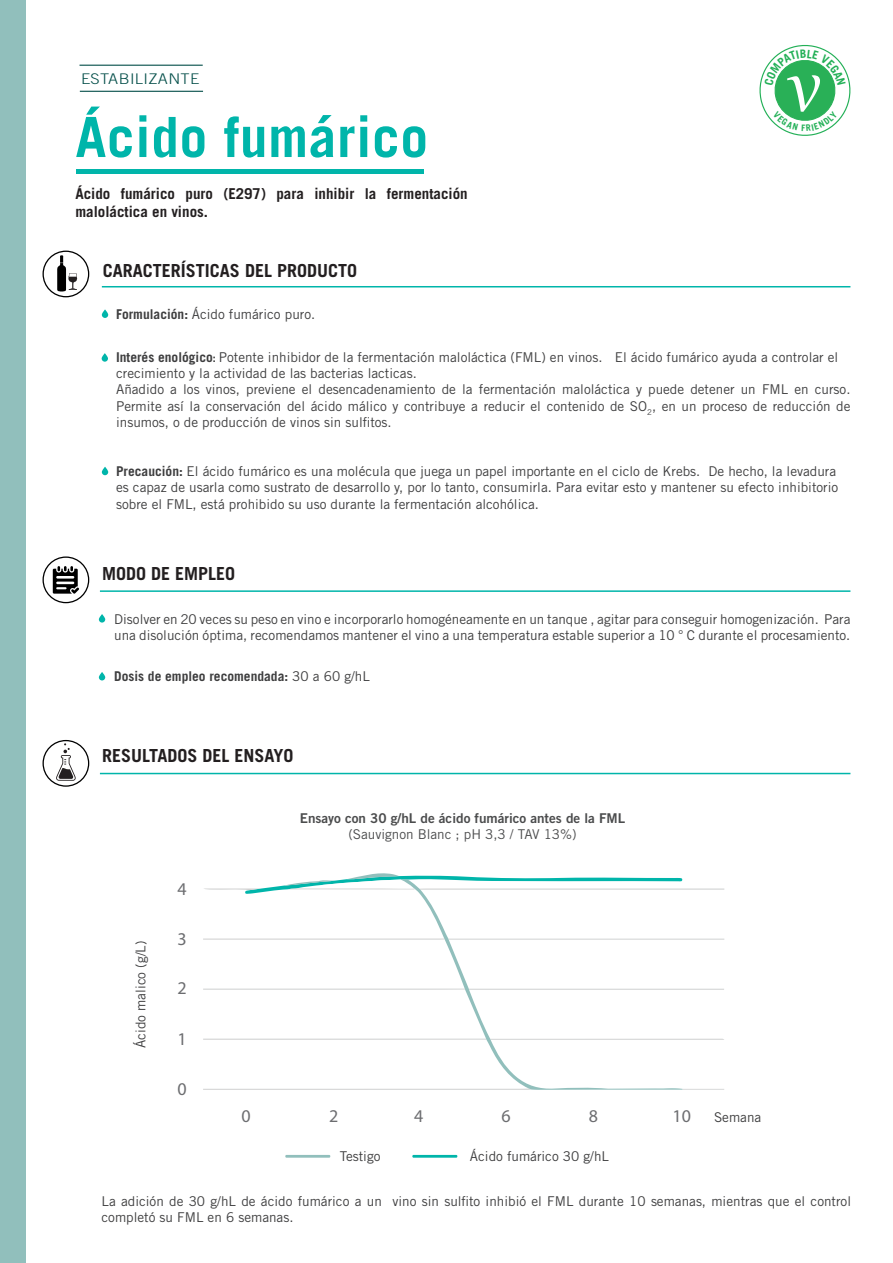
<style>
.page{position:relative;width:893px;height:1263px;background:#fff}
.page>*{position:absolute;margin:0;border:0;box-sizing:border-box;transform-origin:0 0}
.t1{font:700 55.5px "Trade Gothic LT Std";letter-spacing:.01em;color:#00b5aa}
.t2{font:700 18px "Trade Gothic LT Std";color:#231f20}
.t3{font:18px "Myriad Pro";color:#6c6d70}
.t4{font:700 15px/18px "Trade Gothic LT Std";color:#231f20}
.t5{font:300 14.7px "Trade Gothic LT Std";letter-spacing:.02em;color:#054f4a;scale:1.12 1}
.t6{font:13.5px/16.2px "Trade Gothic LT Std";color:#3e3e3f}
.t7{font:13.5px "Trade Gothic LT Std Bd 2";color:#4b4c4d}
.t8{font:700 13.5px "Trade Gothic LT Std";color:#3e3e3f}
.t9{font:13.5px "Trade Gothic LT Std";color:#4b4c4d}
.s1{font-weight:700}
.s2{font-family:"Trade Gothic LT Std Bd Cn 20"}
.s3{font-weight:400}
</style>
<div class="page">
<div style="left:0;top:0;width:26px;height:1263px;background:#91bfbc"></div>
<svg style="left:43px;top:251px;width:46px;height:46px"></svg>
<hr style="left:102px;top:286px;width:748px;height:1px;background:#00b5aa">
<svg style="left:43px;top:556px;width:46px;height:47px"></svg>
<hr style="left:100px;top:590px;width:750px;height:2px;background:#00b5aa">
<hr style="left:76px;top:170px;width:348px;height:4px;background:#00b5aa">
<hr style="left:100px;top:773px;width:750px;height:1px;background:#00b5aa">
<svg style="left:43px;top:740px;width:46px;height:47px"></svg>
<hr style="left:80px;top:65px;width:123px;height:1px;background:#054f4a">
<hr style="left:80px;top:91px;width:123px;height:1px;background:#054f4a">
<svg style="left:102px;top:309px;width:6px;height:9px"></svg>
<svg style="left:102px;top:353px;width:6px;height:9px"></svg>
<div style="left:102px;top:467px;width:6px;height:8px;background:#00b5aa;border-radius:3px"></div>
<svg style="left:99px;top:614px;width:6px;height:9px"></svg>
<svg style="left:99px;top:672px;width:6px;height:8px"></svg>
<svg style="left:203px;top:988px;width:521px;height:101px"></svg>
<svg style="left:203px;top:1088px;width:198px;height:2px"></svg>
<svg style="left:203px;top:989px;width:521px;height:1px"></svg>
<svg style="left:203px;top:938px;width:521px;height:2px"></svg>
<svg style="left:203px;top:1039px;width:521px;height:1px"></svg>
<svg style="left:682px;top:1089px;width:42px;height:1px"></svg>
<svg style="left:204px;top:873px;width:520px;height:21px"></svg>
<svg style="left:401px;top:879px;width:281px;height:211px"></svg>
<hr style="left:285px;top:1155px;width:45px;height:3px;background:#91bfbc">
<hr style="left:412px;top:1155px;width:45px;height:3px;background:#00b5aa">
<svg style="left:759px;top:45px;width:91px;height:91px"></svg>
<p class="t5" style="left:81px;top:70px;width:107px">ESTABILIZANTE</p>
<h1 class="t1" style="left:75px;top:103px;width:354px">Ácido fumárico</h1>
<p class="t4" style="left:75px;top:184px;width:394px">Ácido fumárico puro (E297) para inhibir la fermentación maloláctica en vinos.</p>
<h2 class="t2" style="left:103px;top:259px;width:256px">CARACTERÍSTICAS DEL PRODUCTO</h2>
<p class="t6" style="left:116px;top:306px;width:201px"><span class="s1">Formulación:</span> Ácido fumárico puro.</p>
<p class="t6" style="left:116px;top:349px;width:736px"><span class="s1">Interés enológico</span><span class="s2">:</span> Potente inhibidor de la fermentación maloláctica (FML) en vinos. El ácido fumárico ayuda a controlar el crecimiento y la actividad de las bacterias lacticas.<br>Añadido a los vinos, previene el desencadenamiento de la fermentación maloláctica y puede detener un FML en curso.<br>Permite así la conservación del ácido málico y contribuye a reducir el contenido de SO<sub>2</sub>, en un proceso de reducción de insumos, o de producción de vinos sin sulfitos.</p>
<p class="t6" style="left:116px;top:463px;width:724px"><span class="s1">Precaución:</span> El ácido fumárico es una molécula que juega un papel importante en el ciclo de Krebs. De hecho, la levadura es capaz de usarla como sustrato de desarrollo y, por lo tanto, consumirla. Para evitar esto y mantener su efecto inhibitorio sobre el FML, está prohibido su uso durante la fermentación alcohólica.</p>
<h2 class="t2" style="left:102px;top:563px;width:135px">MODO DE EMPLEO</h2>
<p class="t6" style="left:114px;top:611px;width:738px">Disolver en 20 veces su peso en vino e incorporarlo homogéneamente en un tanque , agitar para conseguir homogenización. Para una disolución óptima, recomendamos mantener el vino a una temperatura estable superior a 10 ° C durante el procesamiento.</p>
<p class="t8" style="left:114px;top:668px;width:257px">Dosis de empleo recomendada: <span class="s3">30 a 60 g/hL</span></p>
<h2 class="t2" style="left:102px;top:745px;width:193px">RESULTADOS DEL ENSAYO</h2>
<p class="t6" style="left:133px;top:1048px;width:109px;rotate:-90deg">Ácido malico (g/L)</p>
<h2 class="t3" style="left:177px;top:877px;width:11px">4</h2>
<h2 class="t3" style="left:177px;top:928px;width:11px">3</h2>
<h2 class="t3" style="left:177px;top:977px;width:11px">2</h2>
<h2 class="t3" style="left:177px;top:1028px;width:11px">1</h2>
<h2 class="t3" style="left:177px;top:1078px;width:11px">0</h2>
<p class="t7" style="left:300px;top:809px;width:327px">Ensayo con 30 g/hL de ácido fumárico antes de la FML</p>
<p class="t9" style="left:348px;top:826px;width:230px">(Sauvignon Blanc ; pH 3,3 / TAV 13%)</p>
<h2 class="t3" style="left:242px;top:1104px;width:11px">0</h2>
<h2 class="t3" style="left:329px;top:1104px;width:11px">2</h2>
<h2 class="t3" style="left:414px;top:1104px;width:11px">4</h2>
<h2 class="t3" style="left:501px;top:1104px;width:11px">6</h2>
<h2 class="t3" style="left:589px;top:1104px;width:11px">8</h2>
<h2 class="t3" style="left:673px;top:1104px;width:20px">10</h2>
<p class="t6" style="left:714px;top:1109px;width:49px">Semana</p>
<p class="t6" style="left:340px;top:1147px;width:42px">Testigo</p>
<p class="t6" style="left:470px;top:1147px;width:141px">Ácido fumárico 30 g/hL</p>
<p class="t6" style="left:102px;top:1192px;width:751px">La adición de 30 g/hL de ácido fumárico a un vino sin sulfito inhibió el FML durante 10 semanas, mientras que el control completó su FML en 6 semanas.</p>
</div>
